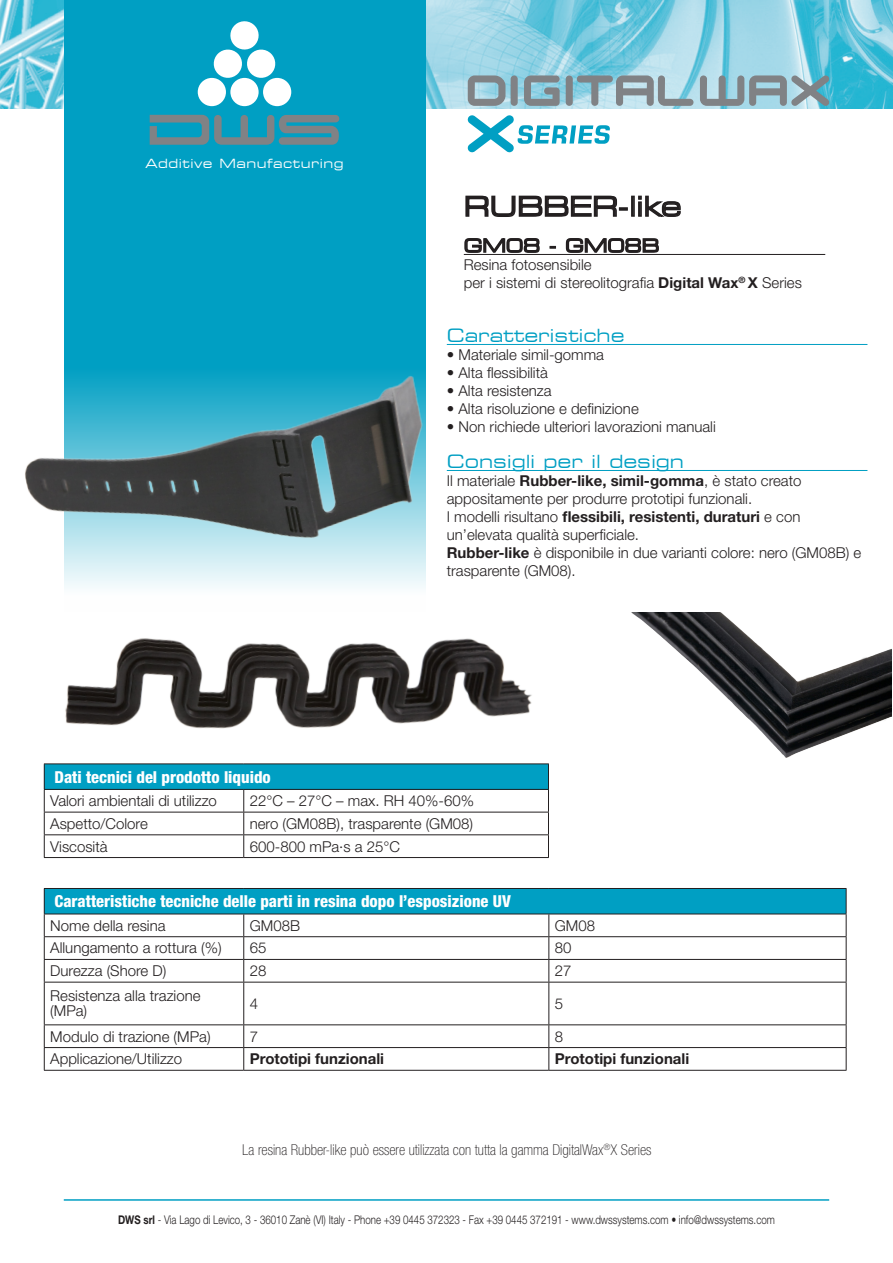
<style>
.page{position:relative;width:893px;height:1263px;background:#fff}
.page>*{position:absolute;margin:0;border:0;box-sizing:border-box;transform-origin:0 0}
.titolo{font:expanded 27px "Square 721 BT";color:#231f20}
.titolo-2{font:expanded 18px "Square 721 BT";color:#009fc3}
.titolo-3{font:expanded 18px "Square 721 BT";color:#231f20}
.tabella{font:800 condensed 16.5px "Helvetica Neue LT Std";color:#fff}
.testo{font:300 15px/18px "Helvetica Neue LT Std";color:#231f20}
.Features{font:300 15px "Helvetica Neue LT Std";color:#231f20}
.testo_dati{font:100 condensed 15px "Helvetica Neue LT Std";color:#231f20}
.testo-2{font:700 15px "Helvetica Neue LT Std";color:#231f20}
.t1{font:expanded 12.6px "Square 721 BT";letter-spacing:.04em;color:#fff}
.inglese{font:300 12px "Helvetica Neue LT Std";color:#231f20;scale:.81 1}
.s1{font-weight:700}
</style>
<div class="page">
<img style="left:0;top:0;width:893px;height:108px">
<hr style="left:64px;top:1199px;width:765px;height:2px;background:#009fc3">
<div style="left:64px;top:0;width:361px;height:612px;background:#009fc3"></div>
<svg style="left:150px;top:115px;width:189px;height:30px"></svg>
<div style="left:230px;top:78px;width:29px;height:28px;background:#fff;border-radius:50%"></div>
<svg style="left:212px;top:21px;width:65px;height:58px"></svg>
<div style="left:198px;top:78px;width:28px;height:28px;background:#fff;border-radius:50%"></div>
<div style="left:263px;top:78px;width:28px;height:28px;background:#fff;border-radius:50%"></div>
<svg style="left:468px;top:75px;width:362px;height:31px;background:#92aeb8"></svg>
<svg style="left:467px;top:115px;width:143px;height:38px"></svg>
<div style="left:44px;top:764px;width:504px;height:25px;background:#009fc3"></div>
<hr style="left:44px;top:763px;width:200px;height:1px;background:#231f20">
<hr style="left:44px;top:789px;width:200px;height:1px;background:#231f20">
<hr style="left:244px;top:789px;width:305px;height:1px;background:#231f20">
<hr style="left:44px;top:812px;width:200px;height:1px;background:#231f20">
<hr style="left:244px;top:812px;width:305px;height:1px;background:#231f20">
<hr style="left:44px;top:834px;width:200px;height:1px;background:#231f20">
<svg style="left:44px;top:764px;width:1px;height:93px"></svg>
<hr style="left:244px;top:834px;width:305px;height:1px;background:#231f20">
<svg style="left:243px;top:790px;width:1px;height:67px"></svg>
<svg style="left:548px;top:786px;width:1px;height:71px"></svg>
<hr style="left:44px;top:857px;width:200px;height:1px;background:#231f20">
<hr style="left:244px;top:857px;width:305px;height:1px;background:#231f20">
<div style="left:44px;top:888px;width:802px;height:26px;background:#009fc3"></div>
<hr style="left:44px;top:888px;width:200px;height:1px;background:#231f20">
<hr style="left:244px;top:888px;width:305px;height:1px;background:#231f20">
<hr style="left:549px;top:888px;width:297px;height:1px;background:#231f20">
<hr style="left:44px;top:914px;width:200px;height:1px;background:#231f20">
<hr style="left:244px;top:914px;width:305px;height:1px;background:#231f20">
<hr style="left:549px;top:914px;width:297px;height:1px;background:#231f20">
<hr style="left:44px;top:936px;width:200px;height:1px;background:#231f20">
<hr style="left:244px;top:936px;width:305px;height:1px;background:#231f20">
<hr style="left:549px;top:936px;width:297px;height:1px;background:#231f20">
<hr style="left:44px;top:959px;width:200px;height:1px;background:#231f20">
<svg style="left:44px;top:889px;width:1px;height:93px"></svg>
<hr style="left:244px;top:959px;width:305px;height:1px;background:#231f20">
<svg style="left:243px;top:914px;width:1px;height:68px"></svg>
<hr style="left:549px;top:959px;width:297px;height:1px;background:#231f20">
<svg style="left:548px;top:914px;width:1px;height:68px"></svg>
<svg style="left:846px;top:889px;width:1px;height:93px"></svg>
<hr style="left:44px;top:982px;width:200px;height:1px;background:#231f20">
<hr style="left:44px;top:982px;width:1px;height:42px;background:#231f20">
<hr style="left:244px;top:982px;width:305px;height:1px;background:#231f20">
<hr style="left:243px;top:982px;width:1px;height:42px;background:#231f20">
<hr style="left:549px;top:982px;width:297px;height:1px;background:#231f20">
<hr style="left:548px;top:982px;width:1px;height:42px;background:#231f20">
<hr style="left:846px;top:982px;width:1px;height:42px;background:#231f20">
<hr style="left:44px;top:1024px;width:200px;height:1px;background:#231f20">
<hr style="left:244px;top:1024px;width:305px;height:1px;background:#231f20">
<hr style="left:549px;top:1024px;width:297px;height:1px;background:#231f20">
<svg style="left:44px;top:1025px;width:803px;height:45px"></svg>
<hr style="left:44px;top:1070px;width:200px;height:1px;background:#231f20">
<hr style="left:244px;top:1070px;width:305px;height:1px;background:#231f20">
<hr style="left:549px;top:1070px;width:297px;height:1px;background:#231f20">
<hr style="left:464px;top:254px;width:361px;height:1px;background:#231f20">
<svg style="left:465px;top:195px;width:163px;height:22px"></svg>
<div style="left:631px;top:196px;width:4px;height:21px;border:2px solid #231f20"></div>
<svg style="left:638px;top:195px;width:43px;height:22px"></svg>
<svg style="left:464px;top:238px;width:92px;height:15px"></svg>
<svg style="left:565px;top:238px;width:94px;height:15px"></svg>
<hr style="left:447px;top:344px;width:420px;height:1px;background:#009fc3">
<hr style="left:447px;top:470px;width:420px;height:1px;background:#009fc3">
<img style="left:57px;top:638px;width:492px;height:148px">
<img style="left:631px;top:612px;width:261px;height:146px">
<img style="left:25px;top:354px;width:422px;height:258px">
<p class="t1" style="left:146px;top:156px;width:199px">Additive Manufacturing</p>
<p class="titolo" style="left:464px;top:190px;width:219px">RUBBER-like</p>
<p class="titolo-3" style="left:464px;top:235px;width:197px">GM08 - GM08B</p>
<p class="testo" style="left:464px;top:255px;width:340px">Resina fotosensibile<br>per i sistemi di stereolitografia <span class="s1">Digital Wax</span><sup>®</sup> <span class="s1">X</span> Series</p>
<p class="titolo-2" style="left:447px;top:325px;width:179px">Caratteristiche</p>
<p class="Features" style="left:447px;top:345px;width:159px"><span class="s1">•</span> Materiale simil-gomma</p>
<p class="Features" style="left:447px;top:363px;width:103px"><span class="s1">•</span> Alta flessibilità</p>
<p class="Features" style="left:447px;top:381px;width:106px"><span class="s1">•</span> Alta resistenza</p>
<p class="Features" style="left:447px;top:399px;width:193px"><span class="s1">•</span> Alta risoluzione e definizione</p>
<p class="Features" style="left:447px;top:417px;width:270px">• Non richiede ulteriori lavorazioni manuali</p>
<p class="titolo-2" style="left:447px;top:451px;width:239px">Consigli per il design</p>
<p class="testo" style="left:447px;top:471px;width:356px">Il materiale <span class="s1">Rubber-like, simil-gomma</span>, è stato creato appositamente per produrre prototipi funzionali.</p>
<p class="testo" style="left:447px;top:507px;width:355px">I modelli risultano <span class="s1">flessibili, resistenti, duraturi</span> e con un’elevata qualità superficiale.</p>
<p class="testo" style="left:447px;top:543px;width:416px"><span class="s1">Rubber-like</span> è disponibile in due varianti colore: nero (GM08B) e trasparente (GM08).</p>
<p class="tabella" style="left:55px;top:766px;width:218px">Dati tecnici del prodotto liquido</p>
<p class="testo" style="left:50px;top:791px;width:168px">Valori ambientali di utilizzo</p>
<p class="testo" style="left:250px;top:791px;width:226px">22°C – 27°C – max. RH 40%-60%</p>
<p class="testo" style="left:50px;top:814px;width:99px">Aspetto/Colore</p>
<p class="testo" style="left:250px;top:814px;width:225px">nero (GM08B), trasparente (GM08)</p>
<p class="testo" style="left:50px;top:837px;width:59px">Viscosità</p>
<p class="testo" style="left:250px;top:837px;width:152px">600-800 mPa·s a 25°C</p>
<p class="tabella" style="left:55px;top:891px;width:458px">Caratteristiche tecniche delle parti in resina dopo l’esposizione UV</p>
<p class="testo" style="left:50px;top:916px;width:117px">Nome della resina</p>
<p class="testo" style="left:250px;top:916px;width:52px">GM08B</p>
<p class="testo" style="left:555px;top:916px;width:42px">GM08</p>
<p class="testo" style="left:50px;top:939px;width:173px">Allungamento a rottura (%)</p>
<p class="testo" style="left:250px;top:939px;width:18px">65</p>
<p class="testo" style="left:555px;top:939px;width:18px">80</p>
<p class="testo" style="left:50px;top:961px;width:118px">Durezza (Shore D)</p>
<p class="testo" style="left:250px;top:961px;width:18px">28</p>
<p class="testo" style="left:555px;top:961px;width:18px">27</p>
<p class="testo" style="left:50px;top:988px;width:152px;line-height:15px">Resistenza alla trazione (MPa)</p>
<p class="testo" style="left:250px;top:994px;width:10px">4</p>
<p class="testo" style="left:555px;top:994px;width:10px">5</p>
<p class="testo" style="left:50px;top:1027px;width:162px">Modulo di trazione (MPa)</p>
<p class="testo" style="left:250px;top:1027px;width:10px">7</p>
<p class="testo" style="left:555px;top:1027px;width:10px">8</p>
<p class="testo" style="left:50px;top:1049px;width:133px">Applicazione/Utilizzo</p>
<p class="testo-2" style="left:250px;top:1050px;width:136px">Prototipi funzionali</p>
<p class="testo-2" style="left:555px;top:1050px;width:136px">Prototipi funzionali</p>
<p class="testo_dati" style="left:242px;top:1141px;width:411px">La resina Rubber-like può essere utilizzata con tutta la gamma DigitalWax<sup>®</sup>X Series</p>
<p class="inglese" style="left:118px;top:1212px;width:812px"><span class="s1">DWS srl</span> - Via Lago di Levico, 3 - 36010 Zanè (VI) Italy - Phone +39 0445 372323 - Fax +39 0445 372191 - www.dwssystems.com • info@dwssystems.com</p>
</div>
